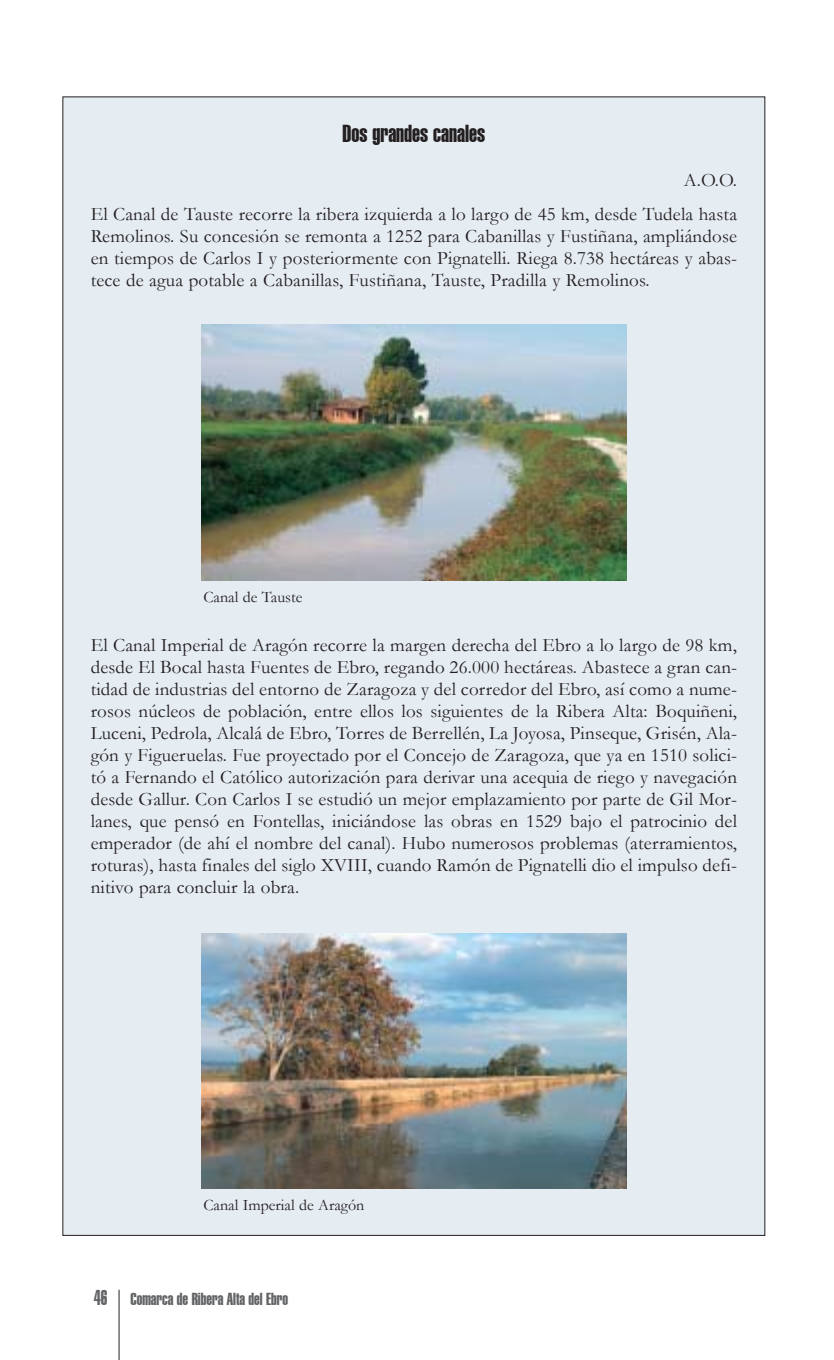
<style>
.page{position:relative;width:834px;height:1360px;background:#fff}
.page>*{position:absolute;margin:0;border:0;box-sizing:border-box;transform-origin:0 0}
.t1{font:24px "Helvetica Extra Compressed";color:#231f20}
.t2{font:19px/22px "Garamond";letter-spacing:.01em;color:#231f20;text-align:justify}
.t3{font:17px "Helvetica Extra Compressed";color:#636466}
.t4{font:16px "Garamond";color:#231f20}
.s1{font-size:21px}
</style>
<div class="page">
<div style="left:63px;top:97px;width:702px;height:1138px;background:#e5ecf2"></div>
<hr style="left:119px;top:1290px;width:1px;height:70px;background:#231f20">
<img style="left:201px;top:933px;width:425px;height:256px">
<img style="left:201px;top:325px;width:425px;height:255px">
<p class="t1" style="left:343px;top:125px;width:144px">Dos grandes canales</p>
<p class="t2" style="left:91px;top:164px;width:648px;line-height:33.4px;text-align:right">A.O.O.<br>El Canal de Tauste recorre la ribera izquierda a lo largo de 45 km, desde Tudela hasta</p>
<p class="t2" style="left:91px;top:225px;width:648px">Remolinos. Su concesión se remonta a 1252 para Cabanillas y Fustiñana, ampliándose en tiempos de Carlos I y posteriormente con Pignatelli. Riega 8.738 hectáreas y abas&shy;tece de agua potable a Cabanillas, Fustiñana, Tauste, Pradilla y Remolinos.</p>
<p class="t4" style="left:203px;top:588px;width:101px">Canal de Tauste</p>
<p class="t2" style="left:91px;top:634px;width:648px">El Canal Imperial de Aragón recorre la margen derecha del Ebro a lo largo de 98 km, desde El Bocal hasta Fuentes de Ebro, regando 26.000 hectáreas. Abastece a gran can&shy;tidad de industrias del entorno de Zaragoza y del corredor del Ebro, así como a nume&shy;rosos núcleos de población, entre ellos los siguientes de la Ribera Alta: Boquiñeni, Luceni, Pedrola, Alcalá de Ebro, Torres de Berrellén, La Joyosa, Pinseque, Grisén, Ala&shy;gón y Figueruelas. Fue proyectado por el Concejo de Zaragoza, que ya en 1510 solici&shy;tó a Fernando el Católico autorización para derivar una acequia de riego y navegación desde Gallur. Con Carlos I se estudió un mejor emplazamiento por parte de Gil Mor&shy;lanes, que pensó en Fontellas, iniciándose las obras en 1529 bajo el patrocinio del emperador (de ahí el nombre del canal). Hubo numerosos problemas (aterramientos, roturas), hasta finales del siglo XVIII, cuando Ramón de Pignatelli dio el impulso defi&shy;nitivo para concluir la obra.</p>
<p class="t4" style="left:203px;top:1197px;width:162px">Canal Imperial de Aragón</p>
<p class="t3" style="left:94px;top:1293px;width:196px"><span class="s1">46</span> Comarca de Ribera Alta del Ebro</p>
</div>
